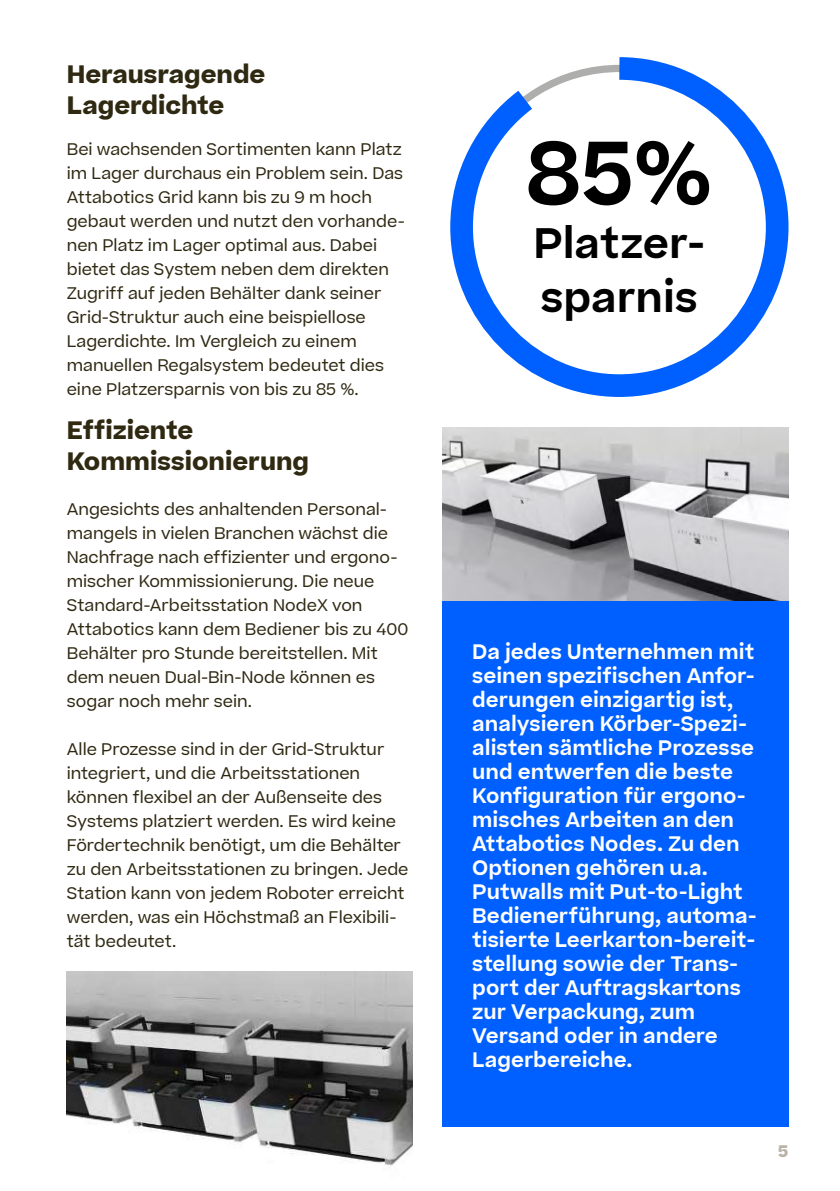
<style>
.page{position:relative;width:840px;height:1191px;background:#fff}
.page>*{position:absolute;margin:0;border:0;box-sizing:border-box;transform-origin:0 0}
.t1{font:600 86px "Koerber";color:#000}
.t2{font:600 40.6px/54px "Koerber";color:#000}
.t3{font:700 24px/31.2px "Koerber";color:#2f2912}
.t4{font:600 20px/24px "Koerber";color:#fff}
.t5{font:16px/24px "Koerber";color:#2f2912}
.t6{font:700 16px "Koerber";color:#bbb3a9}
</style>
<div class="page">
<img style="left:442px;top:427px;width:346px;height:174px">
<div style="left:442px;top:601px;width:346px;height:525px;background:#0060ff"></div>
<svg style="left:450px;top:57px;width:339px;height:340px"></svg>
<img style="left:66px;top:971px;width:346px;height:195px">
<h3 class="t3" style="left:67px;top:59px;width:200px">Herausragende<br>Lagerdichte</h3>
<p class="t5" style="left:67px;top:137px;width:339px">Bei wachsenden Sortimenten kann Platz im Lager durchaus ein Problem sein. Das Attabotics Grid kann bis zu 9 m hoch gebaut werden und nutzt den vorhande&shy;nen Platz im Lager optimal aus. Dabei bietet das System neben dem direkten Zugriff auf jeden Behälter dank seiner Grid-Struktur auch eine beispiellose Lagerdichte. Im Vergleich zu einem manuellen Regalsystem bedeutet dies eine Platzersparnis von bis zu 85 %.</p>
<h1 class="t1" style="left:526px;top:116px;width:187px">85%</h1>
<h2 class="t2" style="left:533px;top:217px;width:173px">Platzer&shy;sparnis</h2>
<h3 class="t3" style="left:67px;top:415px;width:244px">Effiziente<br>Kommissionierung</h3>
<p class="t5" style="left:67px;top:497px;width:343px">Angesichts des anhaltenden Personal&shy;mangels in vielen Branchen wächst die Nachfrage nach effizienter und ergono&shy;mischer Kommissionierung. Die neue Standard-Arbeitsstation NodeX von Attabotics kann dem Bediener bis zu 400<br>Behälter pro Stunde bereitstellen. Mit dem neuen Dual-Bin-Node können es sogar noch mehr sein.</p>
<p class="t5" style="left:67px;top:737px;width:343px">Alle Prozesse sind in der Grid-Struktur integriert, und die Arbeitsstationen können flexibel an der Außenseite des Systems platziert werden. Es wird keine Fördertechnik benötigt, um die Behälter zu den Arbeitsstationen zu bringen. Jede Station kann von jedem Roboter erreicht werden, was ein Höchstmaß an Flexibili&shy;tät bedeutet.</p>
<p class="t4" style="left:472px;top:640px;width:286px">Da jedes Unternehmen mit seinen spezifischen Anfor&shy;derungen einzigartig ist, analysieren Körber-Spezi&shy;alisten sämtliche Prozesse und entwerfen die beste<br>Konfiguration für ergono&shy;misches Arbeiten an den<br>Attabotics Nodes. Zu den<br>Optionen gehören u.a.<br>Putwalls mit Put-to-Light<br>Bedienerführung, automa&shy;tisierte Leerkarton-bereit&shy;stellung sowie der Trans&shy;port der Auftragskartons zur Verpackung, zum<br>Versand oder in andere<br>Lagerbereiche.</p>
<p class="t6" style="left:777px;top:1140px;width:12px">5</p>
</div>
